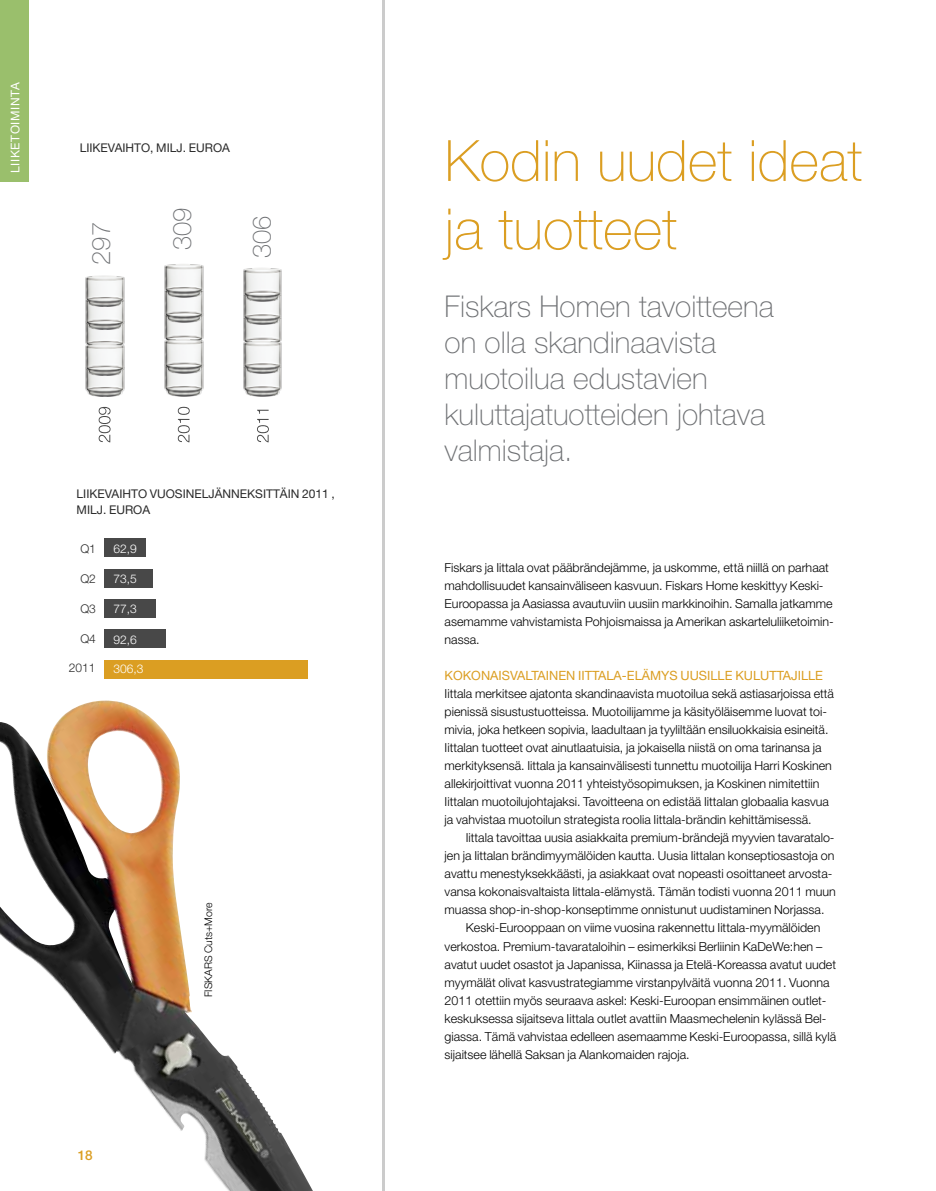
<style>
.page{position:relative;width:936px;height:1191px;background:#fff}
.page>*{position:absolute;margin:0;border:0;box-sizing:border-box;transform-origin:0 0}
.t1{font:100 57px/68.4px "Helvetica Neue";color:#db9e22}
.t2{font:100 30px/36px "Helvetica Neue";color:#6e7073}
.t3{font:100 25.5px "Helvetica Neue";color:#6e7073}
.t4{font:500 13.5px "Helvetica Neue";color:#db9e22}
.t5{font:12.75px "Helvetica Neue";color:#db9e22}
.t6{font:300 12.45px/18px "Helvetica Neue";color:#000}
.t7{font:12px/16.5px "Helvetica Neue";color:#292929}
.t8{font:300 12px "Helvetica Neue";color:#fff}
.t9{font:12px "Helvetica Neue";color:#fff}
.t10{font:300 12px "Helvetica Neue";color:#292929}
.t11{font:300 10.5px "Helvetica Neue";color:#000}
</style>
<div class="page">
<img style="left:0;top:714px;width:313px;height:477px">
<hr style="left:382px;top:0;width:3px;height:1191px;background:#cbcbcb">
<div style="left:0;top:0;width:29px;height:181px;background:#9abf6c"></div>
<div style="left:104px;top:660px;width:203px;height:18px;background:#db9e22"></div>
<div style="left:104px;top:630px;width:61px;height:18px;background:#484848"></div>
<div style="left:104px;top:599px;width:51px;height:19px;background:#484848"></div>
<div style="left:104px;top:569px;width:49px;height:18px;background:#484848"></div>
<div style="left:104px;top:539px;width:42px;height:18px;background:#484848"></div>
<svg style="left:257px;top:410px;width:12px;height:32px"></svg>
<svg style="left:178px;top:407px;width:12px;height:35px"></svg>
<svg style="left:99px;top:407px;width:11px;height:35px"></svg>
<img style="left:85px;top:376px;width:40px;height:21px">
<img style="left:85px;top:330px;width:40px;height:12px">
<img style="left:85px;top:342px;width:40px;height:34px">
<img style="left:85px;top:307px;width:40px;height:23px">
<img style="left:85px;top:275px;width:40px;height:32px">
<img style="left:164px;top:374px;width:40px;height:23px">
<img style="left:164px;top:323px;width:40px;height:13px">
<img style="left:164px;top:336px;width:40px;height:38px">
<img style="left:164px;top:299px;width:40px;height:24px">
<img style="left:164px;top:264px;width:40px;height:35px">
<img style="left:243px;top:375px;width:39px;height:22px">
<img style="left:243px;top:326px;width:39px;height:12px">
<img style="left:243px;top:338px;width:39px;height:37px">
<img style="left:243px;top:302px;width:39px;height:24px">
<img style="left:243px;top:268px;width:39px;height:34px">
<p class="t9" style="left:8px;top:173px;width:92px;rotate:-90deg">LIIKETOIMINTA</p>
<p class="t7" style="left:80px;top:140px;width:152px">LIIKEVAIHTO, MILJ. EUROA</p>
<h3 class="t3" style="left:87px;top:265px;width:44px;rotate:-90deg">297</h3>
<h3 class="t3" style="left:167px;top:250px;width:44px;rotate:-90deg">309</h3>
<h3 class="t3" style="left:247px;top:258px;width:44px;rotate:-90deg">306</h3>
<p class="t7" style="left:77px;top:485px;width:260px">LIIKEVAIHTO VUOSINELJÄNNEKSITTÄIN 2011 ,<br>MILJ. EUROA</p>
<p class="t10" style="left:80px;top:541px;width:17px">Q1</p>
<p class="t10" style="left:80px;top:571px;width:17px">Q2</p>
<p class="t10" style="left:80px;top:601px;width:17px">Q3</p>
<p class="t10" style="left:80px;top:631px;width:17px">Q4</p>
<p class="t10" style="left:69px;top:660px;width:28px">2011</p>
<p class="t8" style="left:113px;top:541px;width:25px">62,9</p>
<p class="t8" style="left:113px;top:571px;width:25px">73,5</p>
<p class="t8" style="left:113px;top:602px;width:25px">77,3</p>
<p class="t8" style="left:113px;top:632px;width:25px">92,6</p>
<p class="t8" style="left:113px;top:661px;width:32px">306,3</p>
<p class="t4" style="left:78px;top:1147px;width:17px">18</p>
<p class="t11" style="left:202px;top:997px;width:96px;rotate:-90deg">FISKARS Cuts+More</p>
<h1 class="t1" style="left:444px;top:126px;width:419px">Kodin uudet ideat ja tuotteet</h1>
<h2 class="t2" style="left:444px;top:288px;width:330px">Fiskars Homen tavoitteena on olla skandinaavista muotoilua edustavien kuluttajatuotteiden johtava valmistaja.</h2>
<p class="t6" style="left:444px;top:558px;width:390px">Fiskars ja Iittala ovat pääbrändejämme, ja uskomme, että niillä on parhaat mahdollisuudet kansainväliseen kasvuun. Fiskars Home keskittyy Keski-Euroopassa ja Aasiassa avautuviin uusiin markkinoihin. Samalla jatkamme asemamme vahvistamista Pohjoismaissa ja Amerikan askarteluliiketoimin&shy;nassa.</p>
<p class="t5" style="left:444px;top:668px;width:36px">KOKONAISVAL</p>
<p class="t5" style="left:531px;top:668px;width:158px">TAI NEN IITTALA-ELÄMYS UUSILLE</p>
<p class="t5" style="left:735px;top:668px;width:18px">KULU</p>
<p class="t5" style="left:769px;top:668px;width:22px">TTAJILLE</p>
<p class="t6" style="left:444px;top:684px;width:391px">Iittala merkitsee ajatonta skandinaavista muotoilua sekä astiasarjoissa että pienissä sisustustuotteissa. Muotoilijamme ja käsityöläisemme luovat toi&shy;mivia, joka hetkeen sopivia, laadultaan ja tyyliltään ensiluokkaisia esineitä.<br>Iittalan tuotteet ovat ainutlaatuisia, ja jokaisella niistä on oma tarinansa ja merkityksensä. Iittala ja kansainvälisesti tunnettu muotoilija Harri Koskinen allekirjoittivat vuonna 2011 yhteistyösopimuksen, ja Koskinen nimitettiin Iittalan muotoilujohtajaksi. Tavoitteena on edistää Iittalan globaalia kasvua ja vahvistaa muotoilun strategista roolia Iittala-brändin kehittämisessä.</p>
<p class="t6" style="left:466px;top:828px;width:370px">Iittala tavoittaa uusia asiakkaita premium-brändejä myyvien tavaratalo-</p>
<p class="t6" style="left:444px;top:846px;width:391px">jen ja Iittalan brändimyymälöiden kautta. Uusia Iittalan konseptiosastoja on</p>
<p class="t6" style="left:444px;top:864px;width:389px">avattu menestyksekkäästi, ja asiakkaat ovat nopeasti osoittaneet arvosta-</p>
<p class="t6" style="left:444px;top:882px;width:393px">vansa kokonaisvaltaista Iittala-elämystä. Tämän todisti vuonna 2011 muun</p>
<p class="t6" style="left:444px;top:900px;width:381px">muassa shop-in-shop-konseptimme onnistunut uudistaminen Norjassa.</p>
<p class="t6" style="left:466px;top:918px;width:356px">Keski-Eurooppaan on viime vuosina rakennettu Iittala-myymälöiden</p>
<p class="t6" style="left:444px;top:936px;width:379px">verkostoa. Premium-tavarataloihin – esimerkiksi Berliinin KaDeWe:hen –</p>
<p class="t6" style="left:444px;top:954px;width:393px">avatut uudet osastot ja Japanissa, Kiinassa ja Etelä-Koreassa avatut uudet</p>
<p class="t6" style="left:444px;top:972px;width:386px">myymälät olivat kasvustrategiamme virstanpylväitä vuonna 2011. Vuonna</p>
<p class="t6" style="left:444px;top:990px;width:383px">2011 otettiin myös seuraava askel: Keski-Euroopan ensimmäinen outlet-</p>
<p class="t6" style="left:444px;top:1008px;width:383px">keskuksessa sijaitseva Iittala outlet avattiin Maasmechelenin kylässä Bel-</p>
<p class="t6" style="left:444px;top:1026px;width:393px">giassa. Tämä vahvistaa edelleen asemaamme Keski-Euroopassa, sillä kylä</p>
<p class="t6" style="left:444px;top:1044px;width:246px">sijaitsee lähellä Saksan ja Alankomaiden rajoja.</p>
</div>
